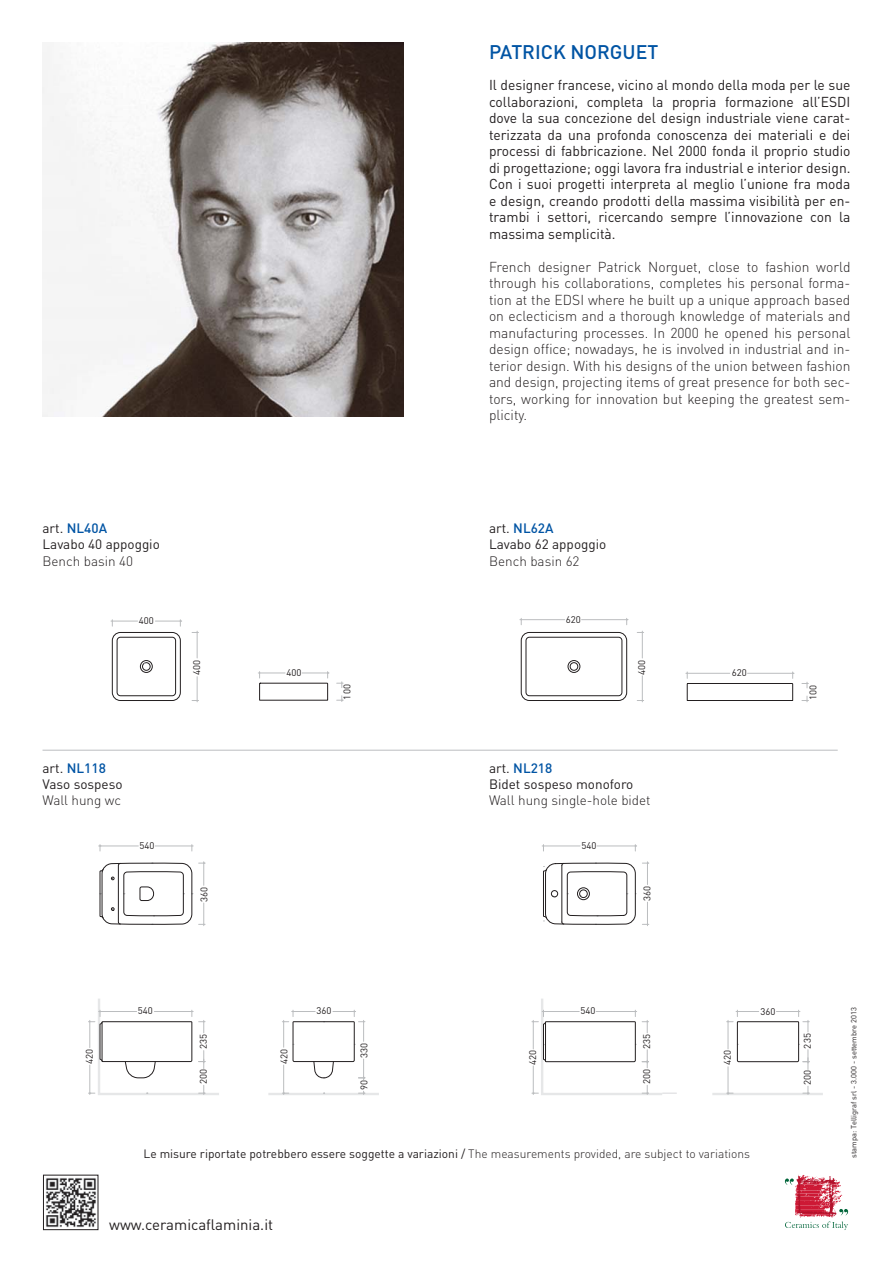
<style>
.page{position:relative;width:893px;height:1263px;background:#fff}
.page>*{position:absolute;margin:0;border:0;box-sizing:border-box;transform-origin:0 0}
.t1{font:500 19.5px "DIN";color:#0054a4}
.t2{font:15px "DIN";color:#231f20}
.t3{font:14.25px/16.5px "DIN";color:#231f20;text-align:justify}
.t4{font:300 14.25px/16.5px "DIN";color:#231f20;text-align:justify}
.t5{font:13.5px/16.2px "DIN";color:#231f20}
.t6{font:300 13.5px "DIN";color:#231f20}
.t7{font:12px "DIN";color:#231f20}
.t8{font:9.6px "DIN";color:#231f20}
.t9{font:7.5px "DIN";color:#231f20}
.s1{font-weight:500;color:#0054a4}
.s2{font-weight:300}
</style>
<div class="page">
<img style="left:43px;top:43px;width:361px;height:374px">
<hr style="left:268px;top:1093px;width:111px;height:2px;background:#e6e7e8">
<svg style="left:199px;top:903px;width:6px;height:23px"></svg>
<svg style="left:199px;top:862px;width:6px;height:23px"></svg>
<hr style="left:155px;top:846px;width:38px;height:1px;background:#bbbdbf">
<hr style="left:99px;top:846px;width:39px;height:1px;background:#bbbdbf">
<svg style="left:191px;top:844px;width:2px;height:7px"></svg>
<svg style="left:99px;top:844px;width:2px;height:7px"></svg>
<svg style="left:282px;top:1010px;width:83px;height:84px"></svg>
<svg style="left:88px;top:998px;width:131px;height:97px"></svg>
<hr style="left:102px;top:1022px;width:1px;height:39px;background:#231f20">
<svg style="left:99px;top:862px;width:94px;height:63px"></svg>
<hr style="left:712px;top:1093px;width:111px;height:2px;background:#e6e7e8">
<svg style="left:642px;top:902px;width:7px;height:24px"></svg>
<svg style="left:642px;top:862px;width:7px;height:22px"></svg>
<hr style="left:542px;top:846px;width:38px;height:1px;background:#bbbdbf">
<hr style="left:597px;top:846px;width:40px;height:1px;background:#bbbdbf">
<svg style="left:634px;top:844px;width:2px;height:7px"></svg>
<svg style="left:543px;top:862px;width:93px;height:63px"></svg>
<svg style="left:532px;top:998px;width:144px;height:97px"></svg>
<hr style="left:545px;top:1022px;width:1px;height:39px;background:#231f20">
<svg style="left:727px;top:1010px;width:82px;height:84px"></svg>
<div style="left:551px;top:890px;width:7px;height:7px;border:1px solid #231f20;border-radius:50%"></div>
<div style="left:112px;top:632px;width:69px;height:69px;border:1px solid #231f20;border-radius:8px"></div>
<div style="left:117px;top:637px;width:59px;height:59px;border:1px solid #231f20;border-radius:3px"></div>
<div style="left:142px;top:662px;width:8px;height:9px;border:1px solid #231f20;border-radius:50%"></div>
<div style="left:140px;top:660px;width:12px;height:13px;border:1px solid #231f20;border-radius:50%"></div>
<svg style="left:192px;top:631px;width:6px;height:27px"></svg>
<svg style="left:192px;top:677px;width:6px;height:25px"></svg>
<svg style="left:111px;top:620px;width:27px;height:6px"></svg>
<svg style="left:155px;top:620px;width:27px;height:6px"></svg>
<svg style="left:140px;top:663px;width:5px;height:4px"></svg>
<svg style="left:258px;top:672px;width:71px;height:29px"></svg>
<svg style="left:337px;top:682px;width:6px;height:6px"></svg>
<svg style="left:337px;top:696px;width:6px;height:5px"></svg>
<svg style="left:637px;top:631px;width:7px;height:27px"></svg>
<svg style="left:637px;top:676px;width:7px;height:26px"></svg>
<hr style="left:520px;top:619px;width:45px;height:1px;background:#bbbdbf">
<hr style="left:582px;top:619px;width:46px;height:1px;background:#bbbdbf">
<svg style="left:520px;top:618px;width:2px;height:7px"></svg>
<svg style="left:625px;top:618px;width:3px;height:7px"></svg>
<svg style="left:802px;top:682px;width:6px;height:6px"></svg>
<svg style="left:802px;top:696px;width:6px;height:6px"></svg>
<div style="left:521px;top:632px;width:106px;height:69px;border:1px solid #231f20;border-radius:8px"></div>
<div style="left:526px;top:637px;width:96px;height:59px;border:1px solid #231f20;border-radius:3px"></div>
<div style="left:570px;top:662px;width:8px;height:9px;border:1px solid #231f20;border-radius:50%"></div>
<div style="left:568px;top:660px;width:12px;height:13px;border:1px solid #231f20;border-radius:50%"></div>
<svg style="left:686px;top:672px;width:108px;height:29px"></svg>
<img style="left:46px;top:1178px;width:50px;height:50px">
<div style="left:43px;top:1175px;width:55px;height:55px;border:1px solid #231f20"></div>
<hr style="left:43px;top:750px;width:795px;height:1px;background:#bbbdc0">
<svg style="left:785px;top:1174px;width:63px;height:56px"></svg>
<h1 class="t1" style="left:489px;top:45px;width:171px">PATRICK NORGUET</h1>
<p class="t3" style="left:489px;top:79px;width:363px">Il designer francese, vicino al mondo della moda per le sue collaborazioni, completa la propria formazione all’ESDI dove la sua concezione del design industriale viene carat&shy;terizzata da una profonda conoscenza dei materiali e dei processi di fabbricazione. Nel 2000 fonda il proprio studio di progettazione; oggi lavora fra industrial e interior design.<br>Con i suoi progetti interpreta al meglio l’unione fra moda e design, creando prodotti della massima visibilità per en&shy;trambi i settori, ricercando sempre l’innovazione con la massima semplicità.</p>
<p class="t4" style="left:489px;top:260px;width:363px">French designer Patrick Norguet, close to fashion world through his collaborations, completes his personal forma&shy;tion at the EDSI where he built up a unique approach based on eclecticism and a thorough knowledge of materials and manufacturing processes. In 2000 he opened his personal design office; nowadays, he is involved in industrial and in&shy;terior design. With his designs of the union between fashion and design, projecting items of great presence for both sec&shy;tors, working for innovation but keeping the greatest sem&shy;plicity.</p>
<p class="t5" style="left:43px;top:522px;width:119px">art. <span class="s1">NL40A<br></span>Lavabo 40 appoggio</p>
<p class="t6" style="left:43px;top:556px;width:92px">Bench basin 40</p>
<p class="t5" style="left:489px;top:522px;width:119px">art. <span class="s1">NL62A<br></span>Lavabo 62 appoggio</p>
<p class="t6" style="left:489px;top:556px;width:92px">Bench basin 62</p>
<p class="t8" style="left:139px;top:614px;width:17px">400</p>
<p class="t8" style="left:566px;top:613px;width:17px">620</p>
<p class="t8" style="left:191px;top:674px;width:17px;rotate:-90deg">400</p>
<p class="t8" style="left:286px;top:666px;width:17px">400</p>
<p class="t8" style="left:636px;top:674px;width:17px;rotate:-90deg">400</p>
<p class="t8" style="left:732px;top:667px;width:17px">620</p>
<p class="t8" style="left:341px;top:699px;width:17px;rotate:-90deg">100</p>
<p class="t8" style="left:807px;top:700px;width:17px;rotate:-90deg">100</p>
<p class="t5" style="left:43px;top:761px;width:82px">art. <span class="s1">NL118<br></span>Vaso sospeso</p>
<p class="t6" style="left:43px;top:795px;width:80px">Wall hung wc</p>
<p class="t5" style="left:489px;top:761px;width:146px">art. <span class="s1">NL218<br></span>Bidet sospeso monoforo</p>
<p class="t6" style="left:489px;top:795px;width:163px">Wall hung single-hole bidet</p>
<p class="t8" style="left:140px;top:839px;width:17px">540</p>
<p class="t8" style="left:581px;top:839px;width:17px">540</p>
<p class="t8" style="left:198px;top:902px;width:17px;rotate:-90deg">360</p>
<p class="t8" style="left:641px;top:901px;width:17px;rotate:-90deg">360</p>
<p class="t8" style="left:83px;top:1064px;width:17px;rotate:-90deg">420</p>
<p class="t8" style="left:138px;top:1005px;width:17px">540</p>
<p class="t8" style="left:316px;top:1005px;width:17px">360</p>
<p class="t8" style="left:580px;top:1005px;width:17px">540</p>
<p class="t8" style="left:760px;top:1006px;width:17px">360</p>
<p class="t8" style="left:197px;top:1049px;width:17px;rotate:-90deg">235</p>
<p class="t8" style="left:197px;top:1084px;width:17px;rotate:-90deg">200</p>
<p class="t8" style="left:278px;top:1064px;width:17px;rotate:-90deg">420</p>
<p class="t8" style="left:358px;top:1058px;width:17px;rotate:-90deg">330</p>
<p class="t8" style="left:358px;top:1090px;width:12px;rotate:-90deg">90</p>
<p class="t8" style="left:527px;top:1064px;width:17px;rotate:-90deg">420</p>
<p class="t8" style="left:641px;top:1049px;width:17px;rotate:-90deg">235</p>
<p class="t8" style="left:641px;top:1084px;width:17px;rotate:-90deg">200</p>
<p class="t8" style="left:721px;top:1065px;width:17px;rotate:-90deg">420</p>
<p class="t7" style="left:143px;top:1149px;width:608px">Le misure riportate potrebbero essere soggette a variazioni / <span class="s2">The measurements provided, are subject to variations</span></p>
<p class="t2" style="left:109px;top:1219px;width:165px">www.ceramicaflaminia.it</p>
<p class="t8" style="left:801px;top:1048px;width:17px;rotate:-90deg">235</p>
<p class="t8" style="left:801px;top:1085px;width:17px;rotate:-90deg">200</p>
<p class="t9" style="left:851px;top:1158px;width:152px;rotate:-90deg">stampa: Telligraf srl - 3.000 - settembre 2013</p>
</div>
